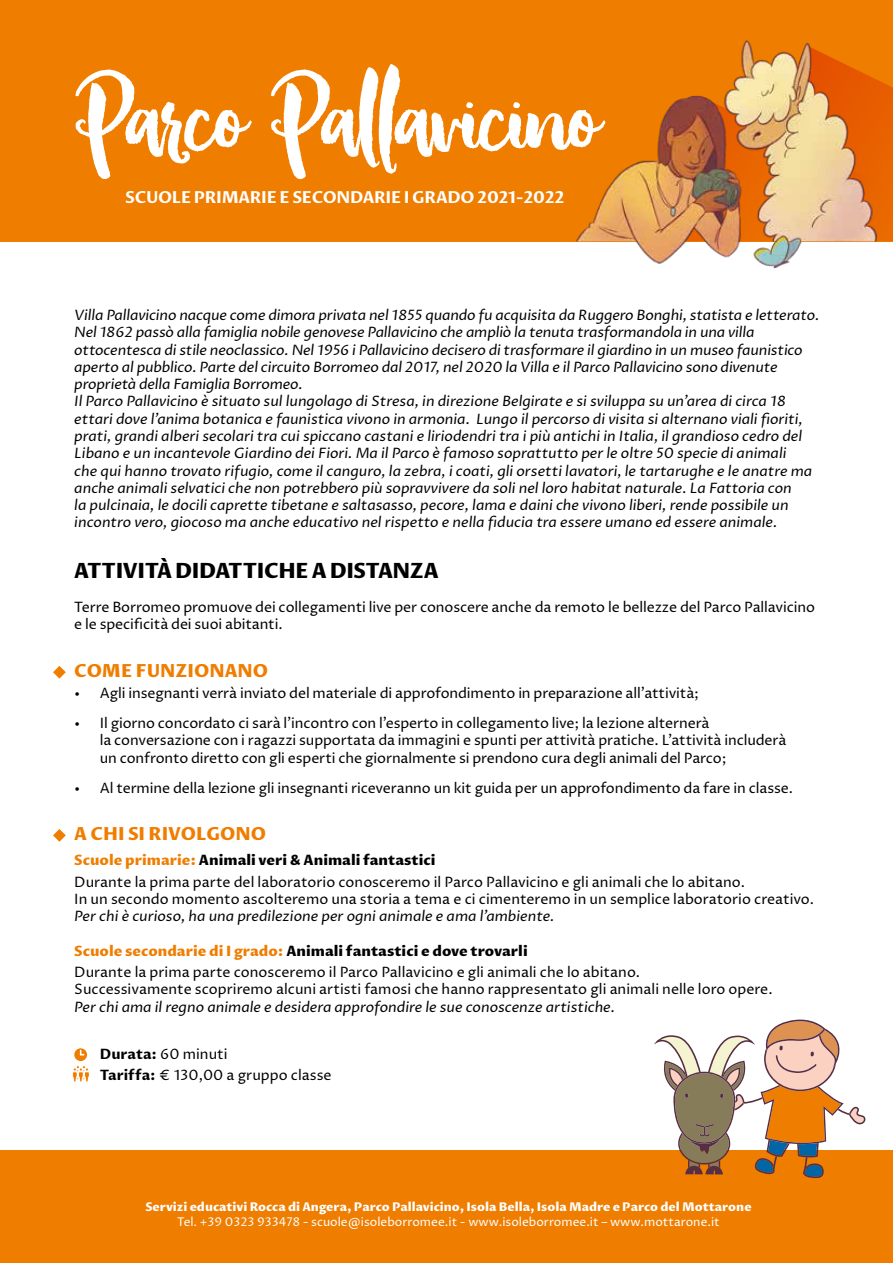
<style>
.page{position:relative;width:893px;height:1263px;background:#fff}
.page>*{position:absolute;margin:0;border:0;box-sizing:border-box;transform-origin:0 0}
.t1{font:135px "Brushfire";letter-spacing:-.01em;color:#fff}
.t2{font:800 21px "Proza Libre";letter-spacing:-.02em;color:#000}
.t3{font:800 18px "Proza Libre";color:#ef7d00}
.t4{font:700 16.5px "Proza Libre";letter-spacing:-.02em;color:#fff}
.t5{font:italic 14.25px/17.2px "Proza Libre";color:#000}
.t6{font:14.25px/17.2px "Proza Libre";letter-spacing:-.01em;color:#000}
.t7{font:800 12px "Proza Libre";color:#fff}
.t8{font:12px "Proza Libre";color:#fff}
.s1{font-weight:700}
.s2{font-weight:800;color:#ef7d00}
.s3{font-weight:800}
</style>
<div class="page">
<div style="left:0;top:0;width:893px;height:241px;background:#ef7d00"></div>
<img style="left:558px;top:40px;width:335px;height:229px">
<div style="left:0;top:1151px;width:893px;height:112px;background:#ef7d00"></div>
<svg style="left:53px;top:666px;width:13px;height:13px"></svg>
<svg style="left:53px;top:829px;width:13px;height:13px"></svg>
<svg style="left:72px;top:1048px;width:18px;height:34px"></svg>
<svg style="left:654px;top:1019px;width:212px;height:159px"></svg>
<h1 class="t1" style="left:75px;top:51px;width:523px">Parco Pallavicino</h1>
<p class="t4" style="left:125px;top:187px;width:441px">SCUOLE PRIMARIE E SECONDARIE I GRADO 2021-2022</p>
<p class="t5" style="left:74px;top:307px;width:746px">Villa Pallavicino nacque come dimora privata nel 1855 quando fu acquisita da Ruggero Bonghi, statista e letterato.<br>Nel 1862 passò alla famiglia nobile genovese Pallavicino che ampliò la tenuta trasformandola in una villa ottocentesca di stile neoclassico. Nel 1956 i Pallavicino decisero di trasformare il giardino in un museo faunistico aperto al pubblico. Parte del circuito Borromeo dal 2017, nel 2020 la Villa e il Parco Pallavicino sono divenute proprietà della Famiglia Borromeo.<br>Il Parco Pallavicino è situato sul lungolago di Stresa, in direzione Belgirate e si sviluppa su un’area di circa 18 ettari dove l’anima botanica e faunistica vivono in armonia. Lungo il percorso di visita si alternano viali fioriti, prati, grandi alberi secolari tra cui spiccano castani e liriodendri tra i più antichi in Italia, il grandioso cedro del Libano e un incantevole Giardino dei Fiori. Ma il Parco è famoso soprattutto per le oltre 50 specie di animali<br>che qui hanno trovato rifugio, come il canguro, la zebra, i coati, gli orsetti lavatori, le tartarughe e le anatre ma anche animali selvatici che non potrebbero più sopravvivere da soli nel loro habitat naturale. La Fattoria con<br>la pulcinaia, le docili caprette tibetane e saltasasso, pecore, lama e daini che vivono liberi, rende possibile un incontro vero, giocoso ma anche educativo nel rispetto e nella fiducia tra essere umano ed essere animale.</p>
<h2 class="t2" style="left:74px;top:557px;width:366px">ATTIVITÀ DIDATTICHE A DISTANZA</h2>
<p class="t6" style="left:74px;top:599px;width:742px">Terre Borromeo promuove dei collegamenti live per conoscere anche da remoto le bellezze del Parco Pallavicino e le specificità dei suoi abitanti.</p>
<p class="t3" style="left:74px;top:659px;width:195px">COME FUNZIONANO</p>
<p class="t6" style="left:74px;top:684px;width:626px"><span class="s1">•</span> Agli insegnanti verrà inviato del materiale di approfondimento in preparazione all’attività;</p>
<p class="t6" style="left:100px;top:714px;width:688px;text-indent:-26px"><span class="s1">•</span> Il giorno concordato ci sarà l’incontro con l’esperto in collegamento live; la lezione alternerà<br>la conversazione con i ragazzi supportata da immagini e spunti per attività pratiche. L’attività includerà un confronto diretto con gli esperti che giornalmente si prendono cura degli animali del Parco;</p>
<p class="t6" style="left:74px;top:779px;width:720px"><span class="s1">•</span> Al termine della lezione gli insegnanti riceveranno un kit guida per un approfondimento da fare in classe.</p>
<p class="t3" style="left:74px;top:822px;width:193px">A CHI SI RIVOLGONO</p>
<p class="t6" style="left:74px;top:850px;width:672px;line-height:21.5px"><span class="s2">Scuole primarie:</span> <span class="s3">Animali veri &amp; Animali fantastici<br></span>Durante la prima parte del laboratorio conosceremo il Parco Pallavicino e gli animali che lo abitano.</p>
<p class="t6" style="left:74px;top:891px;width:741px">In un secondo momento ascolteremo una storia a tema e ci cimenteremo in un semplice laboratorio creativo.</p>
<p class="t5" style="left:74px;top:908px;width:482px">Per chi è curioso, ha una predilezione per ogni animale e ama l’ambiente.</p>
<p class="t6" style="left:74px;top:940px;width:567px;line-height:21.5px"><span class="s2">Scuole secondarie di I grado:</span> <span class="s3">Animali fantastici e dove trovarli<br></span>Durante la prima parte conosceremo il Parco Pallavicino e gli animali che lo abitano.</p>
<p class="t6" style="left:74px;top:981px;width:700px">Successivamente scopriremo alcuni artisti famosi che hanno rappresentato gli animali nelle loro opere.</p>
<p class="t5" style="left:74px;top:998px;width:542px">Per chi ama il regno animale e desidera approfondire le sue conoscenze artistiche.</p>
<p class="t6" style="left:100px;top:1043px;width:233px;line-height:21.5px"><span class="s1">Durata:</span> 60 minuti<br><span class="s1">Tariffa:</span> € 130,00 a gruppo classe</p>
<p class="t7" style="left:145px;top:1199px;width:608px">Servizi educativi Rocca di Angera, Parco Pallavicino, Isola Bella, Isola Madre e Parco del Mottarone</p>
<p class="t8" style="left:177px;top:1214px;width:544px">Tel. +39 0323 933478 - scuole@isoleborromee.it - www.isoleborromee.it – www.mottarone.it</p>
</div>
